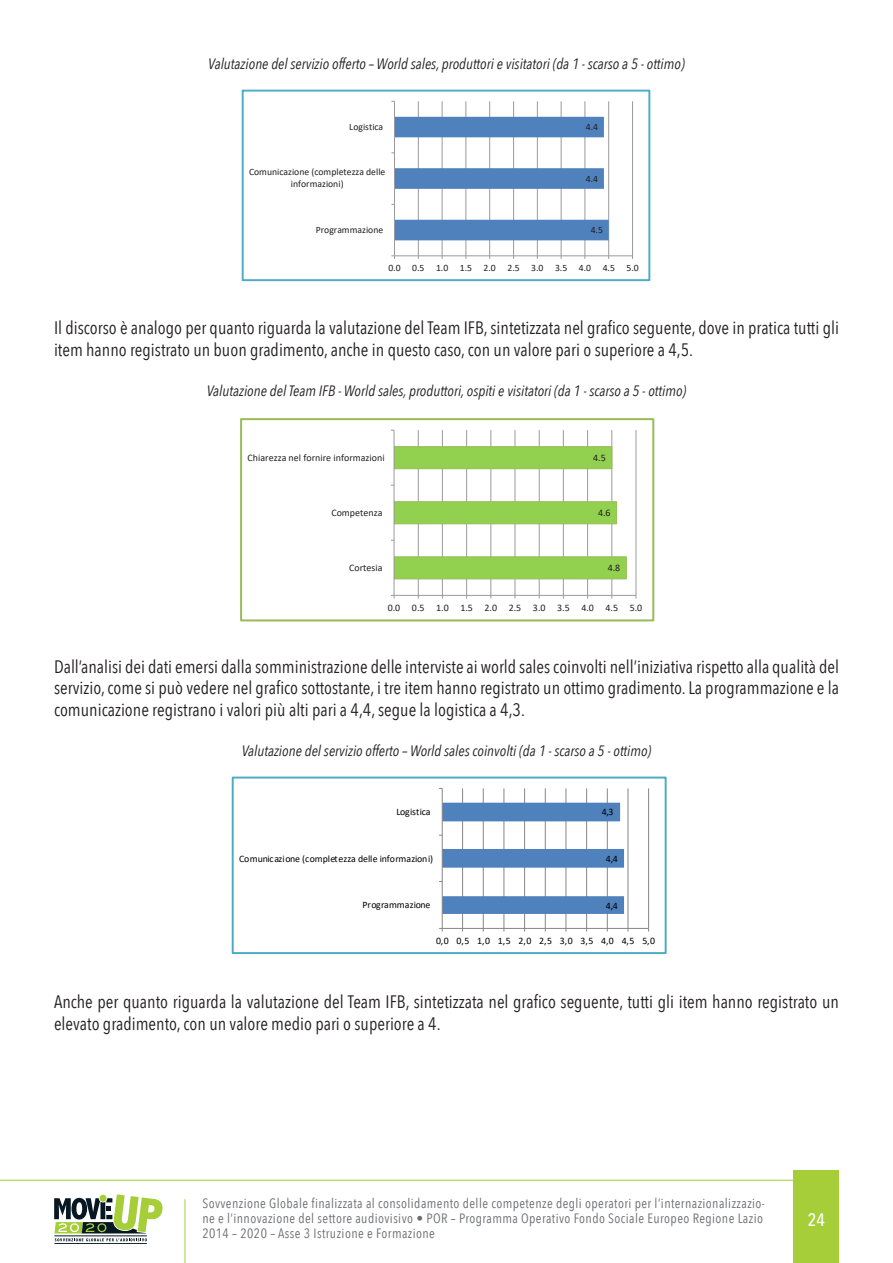
<style>
.page{position:relative;width:893px;height:1263px;background:#fff}
.page>*{position:absolute;margin:0;border:0;box-sizing:border-box;transform-origin:0 0}
.t1{font:18px/21.6px "Avenir Next Condensed";color:#231f20}
.t2{font:500 18px "Avenir Next Condensed";color:#fff}
.t3{font:italic 15px "Avenir Next Condensed";color:#231f20}
.t4{font:13.5px/15px "Avenir Next Condensed";letter-spacing:.03em;color:#6c6d70}
.t5{font:9.9px "Calibri";letter-spacing:-.005em;color:#000}
.t6{font:9.9px "Calibri";color:#231f20}
.t7{font:9.6px/11.9px "Calibri";color:#231f20;text-align:center}
</style>
<div class="page">
<hr style="left:54px;top:1243px;width:93px;height:1px;background:#071822">
<svg style="left:54px;top:1194px;width:109px;height:47px"></svg>
<hr style="left:0;top:1180px;width:826px;height:1px;background:#a6ce39">
<div style="left:793px;top:1170px;width:46px;height:93px;background:#a6ce39"></div>
<hr style="left:185px;top:1199px;width:1px;height:64px;background:#a6ce39">
<hr style="left:418px;top:101px;width:1px;height:155px;background:#989a9d">
<hr style="left:442px;top:101px;width:1px;height:155px;background:#989a9d">
<hr style="left:465px;top:101px;width:1px;height:155px;background:#989a9d">
<hr style="left:489px;top:101px;width:1px;height:155px;background:#989a9d">
<hr style="left:513px;top:101px;width:1px;height:155px;background:#989a9d">
<hr style="left:537px;top:101px;width:1px;height:155px;background:#989a9d">
<hr style="left:561px;top:101px;width:1px;height:155px;background:#989a9d">
<hr style="left:585px;top:101px;width:1px;height:155px;background:#989a9d">
<hr style="left:608px;top:101px;width:1px;height:155px;background:#989a9d">
<hr style="left:632px;top:101px;width:1px;height:155px;background:#989a9d">
<hr style="left:394px;top:255px;width:238px;height:1px;background:#989a9d">
<hr style="left:394px;top:101px;width:1px;height:155px;background:#989a9d">
<svg style="left:391px;top:117px;width:218px;height:123px"></svg>
<div style="left:242px;top:90px;width:408px;height:191px;border:2px solid #4bacc6"></div>
<hr style="left:418px;top:430px;width:1px;height:165px;background:#989a9d">
<hr style="left:442px;top:430px;width:1px;height:165px;background:#989a9d">
<hr style="left:466px;top:430px;width:1px;height:165px;background:#989a9d">
<hr style="left:490px;top:430px;width:1px;height:165px;background:#989a9d">
<hr style="left:515px;top:430px;width:1px;height:165px;background:#989a9d">
<hr style="left:539px;top:430px;width:1px;height:165px;background:#989a9d">
<hr style="left:563px;top:430px;width:1px;height:165px;background:#989a9d">
<hr style="left:587px;top:430px;width:1px;height:165px;background:#989a9d">
<hr style="left:611px;top:430px;width:1px;height:165px;background:#989a9d">
<hr style="left:636px;top:430px;width:1px;height:165px;background:#989a9d">
<hr style="left:394px;top:595px;width:242px;height:1px;background:#989a9d">
<hr style="left:394px;top:430px;width:1px;height:165px;background:#989a9d">
<svg style="left:391px;top:446px;width:236px;height:134px"></svg>
<div style="left:240px;top:418px;width:414px;height:203px;border:2px solid #9bbb59"></div>
<hr style="left:462px;top:788px;width:1px;height:140px;background:#868686">
<hr style="left:483px;top:788px;width:1px;height:140px;background:#868686">
<hr style="left:503px;top:788px;width:1px;height:140px;background:#868686">
<hr style="left:524px;top:788px;width:1px;height:140px;background:#868686">
<hr style="left:545px;top:788px;width:1px;height:140px;background:#868686">
<hr style="left:565px;top:788px;width:1px;height:140px;background:#868686">
<hr style="left:586px;top:788px;width:1px;height:140px;background:#868686">
<hr style="left:607px;top:788px;width:1px;height:140px;background:#868686">
<hr style="left:627px;top:788px;width:1px;height:140px;background:#868686">
<hr style="left:648px;top:788px;width:1px;height:140px;background:#868686">
<hr style="left:442px;top:928px;width:207px;height:1px;background:#868686">
<hr style="left:442px;top:788px;width:1px;height:140px;background:#868686">
<svg style="left:439px;top:803px;width:185px;height:111px"></svg>
<div style="left:232px;top:776px;width:435px;height:178px;border:2px solid #4bacc6"></div>
<p class="t3" style="left:208px;top:55px;width:478px">Valutazione del servizio offerto – World sales, produttori e visitatori (da 1 - scarso a 5 - ottimo)</p>
<p class="t7" style="left:349px;top:120px;width:35px">Logistica</p>
<p class="t7" style="left:249px;top:166px;width:138px">Comunicazione (completezza delle informazioni)</p>
<p class="t7" style="left:316px;top:223px;width:69px">Programmazione</p>
<p class="t7" style="left:586px;top:121px;width:14px">4.4</p>
<p class="t7" style="left:586px;top:173px;width:14px">4.4</p>
<p class="t7" style="left:591px;top:224px;width:14px">4.5</p>
<p class="t7" style="left:388px;top:262px;width:252px">0.0 0.5 1.0 1.5 2.0 2.5 3.0 3.5 4.0 4.5 5.0</p>
<p class="t1" style="left:54px;top:316px;width:786px">Il discorso è analogo per quanto riguarda la valutazione del Team IFB, sintetizzata nel grafico seguente, dove in pratica tutti gli item hanno registrato un buon gradimento, anche in questo caso, con un valore pari o superiore a 4,5.</p>
<p class="t3" style="left:207px;top:381px;width:481px">Valutazione del Team IFB - World sales, produttori, ospiti e visitatori (da 1 - scarso a 5 - ottimo)</p>
<p class="t7" style="left:249px;top:324px;width:135px">Chiarezza nel fornire informazioni</p>
<p class="t7" style="left:585px;top:325px;width:14px">4.5</p>
<p class="t6" style="left:316px;top:347px;width:71px">Programmazione</p>
<p class="t6" style="left:599px;top:347px;width:14px">4.5</p>
<p class="t6" style="left:391px;top:386px;width:259px">0.0 0.5 1.0 1.5 2.0 2.5 3.0 3.5 4.0 4.5 5.0</p>
<p class="t7" style="left:331px;top:378px;width:51px">Competenza</p>
<p class="t6" style="left:248px;top:450px;width:139px">Chiarezza nel fornire informazioni</p>
<p class="t6" style="left:593px;top:451px;width:14px">4.5</p>
<p class="t6" style="left:331px;top:505px;width:53px">Competenza</p>
<p class="t6" style="left:598px;top:506px;width:14px">4.6</p>
<p class="t6" style="left:349px;top:561px;width:35px">Cortesia</p>
<p class="t6" style="left:608px;top:561px;width:14px">4.8</p>
<p class="t6" style="left:388px;top:601px;width:256px">0.0 0.5 1.0 1.5 2.0 2.5 3.0 3.5 4.0 4.5 5.0</p>
<p class="t1" style="left:54px;top:655px;width:786px;text-align:justify">Dall’analisi dei dati emersi dalla somministrazione delle interviste ai world sales coinvolti nell’iniziativa rispetto alla qualità del servizio, come si può vedere nel grafico sottostante, i tre item hanno registrato un ottimo gradimento. La programmazione e la comunicazione registrano i valori più alti pari a 4,4, segue la logistica a 4,3.</p>
<p class="t3" style="left:242px;top:741px;width:411px">Valutazione del servizio offerto – World sales coinvolti (da 1 - scarso a 5 - ottimo)</p>
<p class="t5" style="left:396px;top:804px;width:36px">Logistica</p>
<p class="t5" style="left:602px;top:805px;width:13px">4,3</p>
<p class="t5" style="left:239px;top:851px;width:195px">Comunicazione (completezza delle informazioni)</p>
<p class="t5" style="left:606px;top:851px;width:13px">4,4</p>
<p class="t5" style="left:362px;top:898px;width:69px">Programmazione</p>
<p class="t5" style="left:606px;top:899px;width:13px">4,4</p>
<p class="t5" style="left:436px;top:934px;width:221px">0,0 0,5 1,0 1,5 2,0 2,5 3,0 3,5 4,0 4,5 5,0</p>
<p class="t1" style="left:54px;top:990px;width:786px">Anche per quanto riguarda la valutazione del Team IFB, sintetizzata nel grafico seguente, tutti gli item hanno registrato un</p>
<p class="t5" style="left:240px;top:1001px;width:137px">Chiarezza nel fornire informazioni</p>
<p class="t1" style="left:54px;top:1012px;width:388px">elevato gradimento, con un valore medio pari o superiore a 4.</p>
<p class="t5" style="left:598px;top:1001px;width:13px">4,4</p>
<p class="t4" style="left:202px;top:1195px;width:564px">Sovvenzione Globale finalizzata al consolidamento delle competenze degli operatori per l’internazionalizzazio&shy;ne e l’innovazione del settore audiovisivo • POR – Programma Operativo Fondo Sociale Europeo Regione Lazio<br>2014 – 2020 – Asse 3 Istruzione e Formazione</p>
<p class="t2" style="left:808px;top:1209px;width:19px">24</p>
</div>
